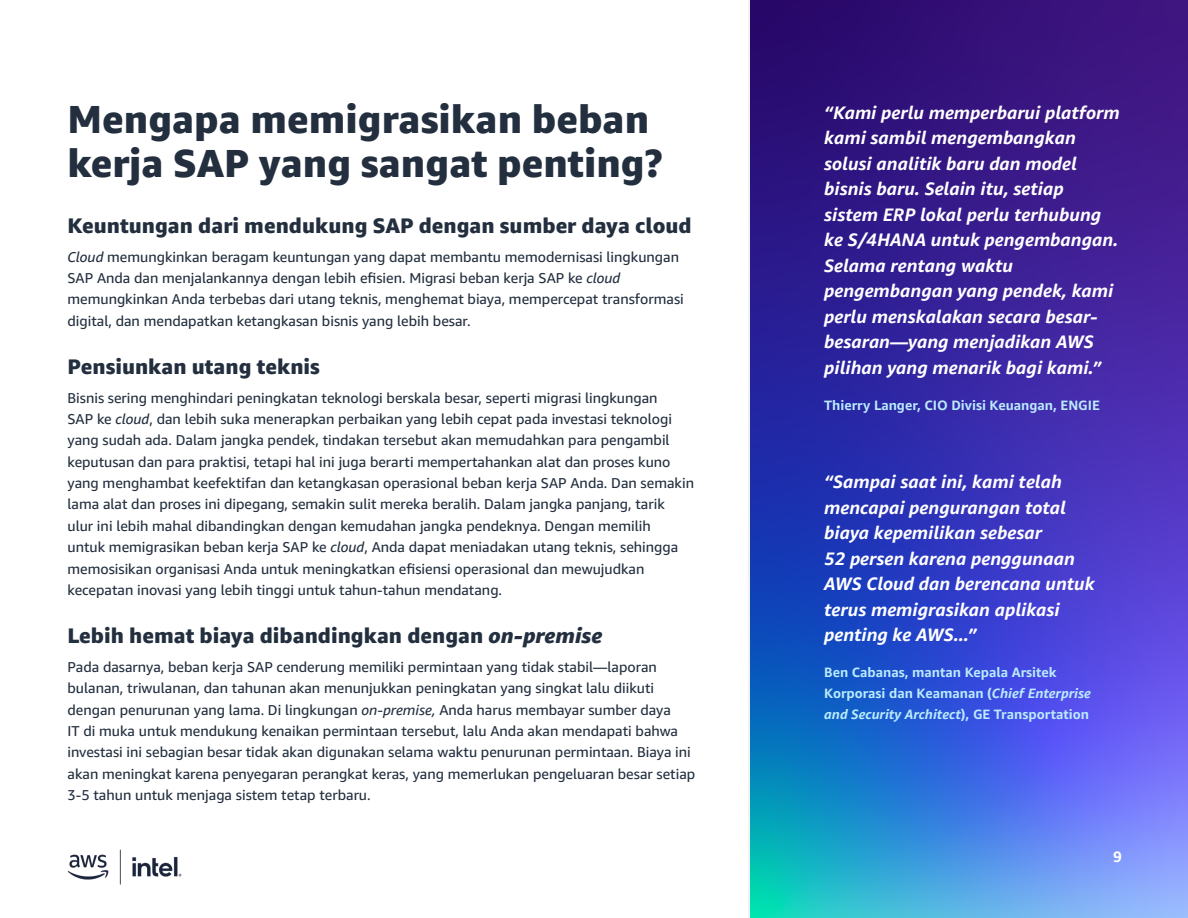
<style>
.page{position:relative;width:1188px;height:918px;background:#fff}
.page>*{position:absolute;margin:0;border:0;box-sizing:border-box;transform-origin:0 0}
.Headline{font:800 39px/43.5px "Amazon Ember";color:#232f3e}
.Subhead_2{font:800 21px "Amazon Ember";color:#232f3e}
.t1{font:italic 700 18px/25.5px "Amazon Ember";color:#fff}
.t2{font:700 15px "Amazon Ember";color:#fff}
.Body{font:14.25px/21.3px "Amazon Ember";color:#222e3e}
.Quote_Atribution{font:700 13.5px/21px "Amazon Ember";color:#baebff}
.s1{font-style:italic}
</style>
<div class="page">
<img style="left:751px;top:0;width:437px;height:918px">
<img style="left:67px;top:849px;width:115px;height:36px">
<p class="Headline" style="left:68px;top:98px;width:597px">Mengapa memigrasikan beban kerja SAP yang sangat penting?</p>
<p class="Subhead_2" style="left:68px;top:212px;width:626px">Keuntungan dari mendukung SAP dengan sumber daya cloud</p>
<p class="Body" style="left:68px;top:246px;width:618px"><span class="s1">Cloud</span> memungkinkan beragam keuntungan yang dapat membantu memodernisasi lingkungan SAP Anda dan menjalankannya dengan lebih efisien. Migrasi beban kerja SAP ke <span class="s1">cloud </span>memungkinkan Anda terbebas dari utang teknis, menghemat biaya, mempercepat transformasi digital, dan mendapatkan ketangkasan bisnis yang lebih besar.</p>
<p class="Subhead_2" style="left:68px;top:353px;width:254px">Pensiunkan utang teknis</p>
<p class="Body" style="left:68px;top:387px;width:628px">Bisnis sering menghindari peningkatan teknologi berskala besar, seperti migrasi lingkungan<br>SAP ke <span class="s1">cloud</span>, dan lebih suka menerapkan perbaikan yang lebih cepat pada investasi teknologi yang sudah ada. Dalam jangka pendek, tindakan tersebut akan memudahkan para pengambil keputusan dan para praktisi, tetapi hal ini juga berarti mempertahankan alat dan proses kuno yang menghambat keefektifan dan ketangkasan operasional beban kerja SAP Anda. Dan semakin lama alat dan proses ini dipegang, semakin sulit mereka beralih. Dalam jangka panjang, tarik ulur ini lebih mahal dibandingkan dengan kemudahan jangka pendeknya. Dengan memilih<br>untuk memigrasikan beban kerja SAP ke <span class="s1">cloud</span>, Anda dapat meniadakan utang teknis, sehingga memosisikan organisasi Anda untuk meningkatkan efisiensi operasional dan mewujudkan kecepatan inovasi yang lebih tinggi untuk tahun-tahun mendatang.</p>
<p class="Subhead_2" style="left:68px;top:622px;width:536px">Lebih hemat biaya dibandingkan dengan <span class="s1">on-premise</span></p>
<p class="Body" style="left:68px;top:656px;width:629px">Pada dasarnya, beban kerja SAP cenderung memiliki permintaan yang tidak stabil—laporan bulanan, triwulanan, dan tahunan akan menunjukkan peningkatan yang singkat lalu diikuti dengan penurunan yang lama. Di lingkungan <span class="s1">on-premise,</span> Anda harus membayar sumber daya<br>IT di muka untuk mendukung kenaikan permintaan tersebut, lalu Anda akan mendapati bahwa investasi ini sebagian besar tidak akan digunakan selama waktu penurunan permintaan. Biaya ini akan meningkat karena penyegaran perangkat keras, yang memerlukan pengeluaran besar setiap 3-5 tahun untuk menjaga sistem tetap terbaru.</p>
<p class="t1" style="left:824px;top:100px;width:297px">“Kami perlu memperbarui platform kami sambil mengembangkan solusi analitik baru dan model bisnis baru. Selain itu, setiap sistem ERP lokal perlu terhubung ke S/4HANA untuk pengembangan.<br>Selama rentang waktu pengembangan yang pendek, kami perlu menskalakan secara besar&shy;besaran—yang menjadikan AWS pilihan yang menarik bagi kami.”</p>
<p class="Quote_Atribution" style="left:824px;top:395px;width:277px">Thierry Langer, CIO Divisi Keuangan, ENGIE</p>
<p class="t1" style="left:824px;top:470px;width:272px">“Sampai saat ini, kami telah mencapai pengurangan total biaya kepemilikan sebesar<br>52 persen karena penggunaan<br>AWS Cloud dan berencana untuk terus memigrasikan aplikasi penting ke AWS...”</p>
<p class="Quote_Atribution" style="left:824px;top:662px;width:268px">Ben Cabanas, mantan Kepala Arsitek<br>Korporasi dan Keamanan (<span class="s1">Chief Enterprise and Security Architect</span>), GE Transportation</p>
<p class="t2" style="left:1113px;top:847px;width:10px">9</p>
</div>
